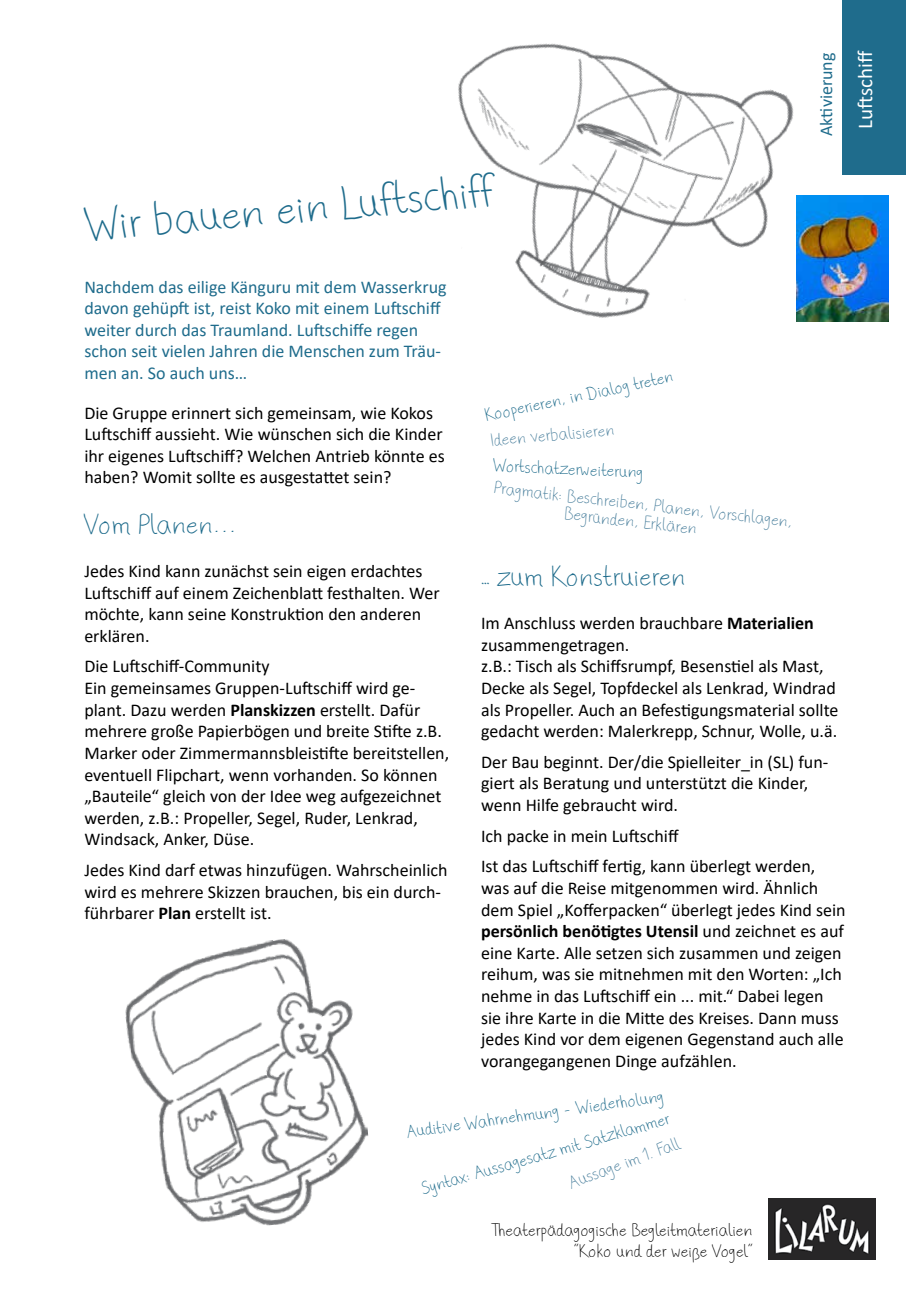
<style>
.page{position:relative;width:906px;height:1289px;background:#fff}
.page>*{position:absolute;margin:0;border:0;box-sizing:border-box;transform-origin:0 0}
.t1{font:100 39px "phitradesign Handwritten";color:#1f6c8c}
.t2{font:100 24px "phitradesign Handwritten";color:#1f6c8c}
.t3{font:21px "Calibri";color:#fff}
.t4{font:18px/21.6px "Calibri";color:#000}
.t5{font:18px/21.6px "Calibri";color:#1f6c8c}
.t6{font:100 15px "phitradesign Handwritten";color:#1f6c8c}
.t7{font:100 15px/18px "phitradesign Handwritten";color:#4c819e}
.t8{font:100 15px/21px "phitradesign Handwritten";color:#000;text-align:right}
.s1{font-weight:700}
</style>
<div class="page">
<img style="left:769px;top:1198px;width:107px;height:61px">
<div style="left:842px;top:0;width:64px;height:174px;background:#1f6c8c"></div>
<img style="left:458px;top:43px;width:359px;height:279px">
<img style="left:125px;top:939px;width:244px;height:287px">
<img style="left:797px;top:196px;width:92px;height:125px">
<h1 class="t1" style="left:83px;top:197px;width:411px;rotate:-5deg">Wir bauen ein Luftschiff</h1>
<p class="t5" style="left:815px;top:136px;width:85px;rotate:-90deg">Aktivierung</p>
<p class="t3" style="left:850px;top:129px;width:80px;rotate:-90deg">Luftschiff</p>
<p class="t5" style="left:84px;top:275px;width:364px">Nachdem das eilige Känguru mit dem Wasserkrug davon gehüpft ist, reist Koko mit einem Luftschiff weiter durch das Traumland. Luftschiffe regen schon seit vielen Jahren die Menschen zum Träu&shy;men an. So auch uns…</p>
<p class="t4" style="left:84px;top:401px;width:362px">Die Gruppe erinnert sich gemeinsam, wie Kokos Luftschiff aussieht. Wie wünschen sich die Kinder ihr eigenes Luftschiff? Welchen Antrieb könnte es haben? Womit sollte es ausgestattet sein?</p>
<h2 class="t2" style="left:84px;top:506px;width:154px">Vom Planen...</h2>
<p class="t4" style="left:84px;top:560px;width:357px">Jedes Kind kann zunächst sein eigen erdachtes Luftschiff auf einem Zeichenblatt festhalten. Wer möchte, kann seine Konstruktion den anderen erklären.</p>
<p class="t4" style="left:84px;top:655px;width:366px">Die Luftschiff-Community<br>Ein gemeinsames Gruppen-Luftschiff wird ge&shy;plant. Dazu werden <span class="s1">Planskizzen</span> erstellt. Dafür mehrere große Papierbögen und breite Stifte z.B.<br>Marker oder Zimmermannsbleistifte bereitstellen, eventuell Flipchart, wenn vorhanden. So können „Bauteile“ gleich von der Idee weg aufgezeichnet werden, z.B.: Propeller, Segel, Ruder, Lenkrad, Windsack, Anker, Düse.</p>
<p class="t4" style="left:84px;top:858px;width:365px">Jedes Kind darf etwas hinzufügen. Wahrscheinlich wird es mehrere Skizzen brauchen, bis ein durch&shy;führbarer <span class="s1">Plan</span> erstellt ist.</p>
<p class="t6" style="left:483px;top:404px;width:193px;rotate:-12deg">Kooperieren, in Dialog treten</p>
<p class="t7" style="left:490px;top:431px;width:126px;rotate:-5deg">Ideen verbalisieren</p>
<p class="t6" style="left:494px;top:453px;width:152px;rotate:3deg">Wortschatzerweiterung</p>
<p class="t7" style="left:567px;top:487px;width:229px;text-indent:-73px;rotate:6deg">Pragmatik: Beschreiben, Planen, Vorschlagen,<br>Begründen, Erklären</p>
<h2 class="t2" style="left:481px;top:558px;width:206px">… zum Konstruieren</h2>
<p class="t4" style="left:481px;top:612px;width:359px">Im Anschluss werden brauchbare <span class="s1">Materialien </span>zusammengetragen.<br>z.B.: Tisch als Schiffsrumpf, Besenstiel als Mast, Decke als Segel, Topfdeckel als Lenkrad, Windrad als Propeller. Auch an Befestigungsmaterial sollte gedacht werden: Malerkrepp, Schnur, Wolle, u.ä.</p>
<p class="t4" style="left:481px;top:750px;width:349px">Der Bau beginnt. Der/die Spielleiter_in (SL) fun&shy;giert als Beratung und unterstützt die Kinder, wenn Hilfe gebraucht wird.</p>
<p class="t4" style="left:481px;top:820px;width:336px;line-height:30.6px">Ich packe in mein Luftschiff<br>Ist das Luftschiff fertig, kann überlegt werden,</p>
<p class="t4" style="left:481px;top:876px;width:366px">was auf die Reise mitgenommen wird. Ähnlich dem Spiel „Kofferpacken“ überlegt jedes Kind sein <span class="s1">persönlich benötigtes Utensil</span> und zeichnet es auf eine Karte. Alle setzen sich zusammen und zeigen reihum, was sie mitnehmen mit den Worten: „Ich nehme in das Luftschiff ein ... mit.“ Dabei legen sie ihre Karte in die Mitte des Kreises. Dann muss jedes Kind vor dem eigenen Gegenstand auch alle vorangegangenen Dinge aufzählen.</p>
<p class="t6" style="left:405px;top:1120px;width:261px;rotate:-8deg">Auditive Wahrnehmung - Wiederholung</p>
<p class="t6" style="left:419px;top:1177px;width:259px;rotate:-16deg">Syntax: Aussagesatz mit Satzklammer</p>
<p class="t7" style="left:566px;top:1174px;width:119px;rotate:-20deg">Aussage im 1. Fall</p>
<p class="t8" style="left:493px;top:1219px;width:261px">Theaterpädagogische Begleitmaterialien “Koko und der weiße Vogel“</p>
</div>
